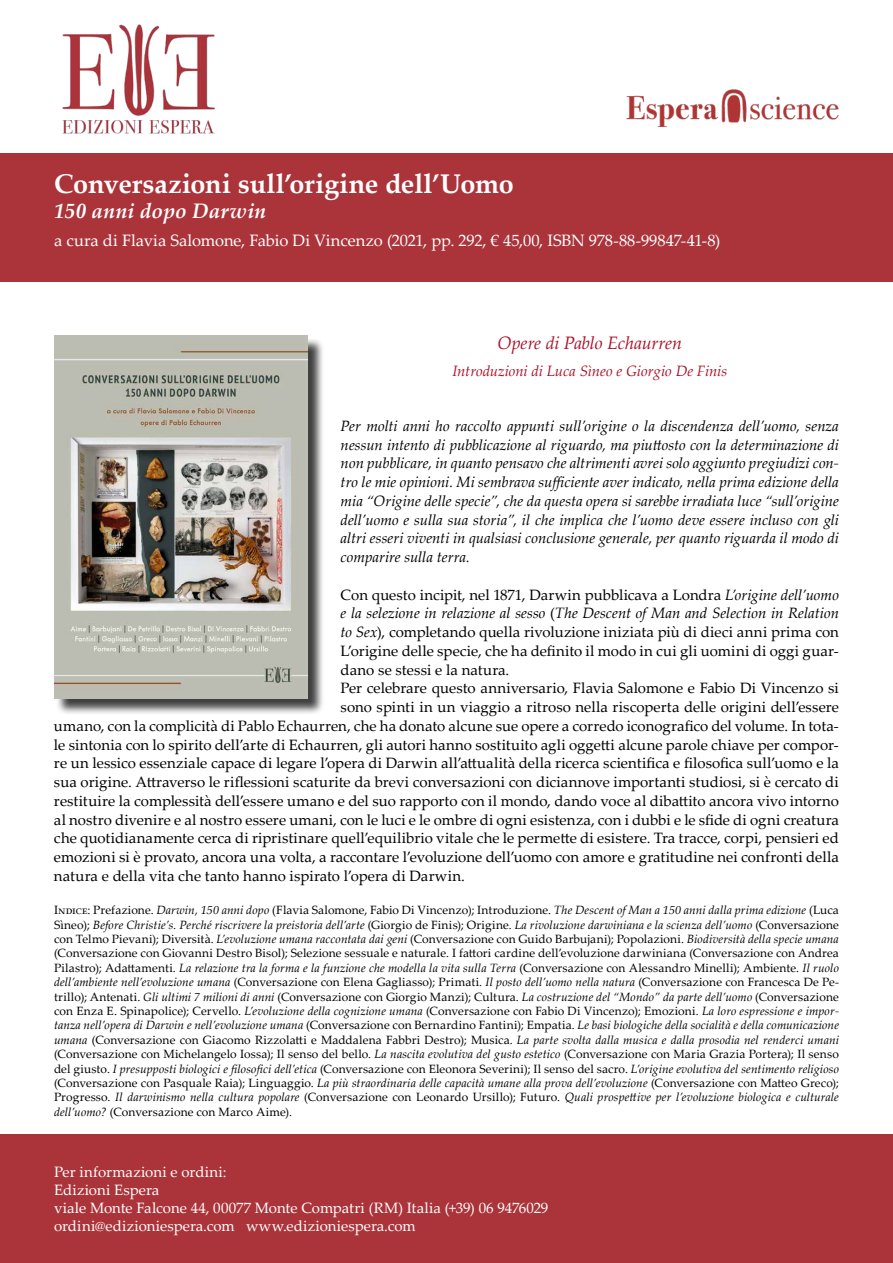
<style>
.page{position:relative;width:893px;height:1263px;background:#fff}
.page>*{position:absolute;margin:0;border:0;box-sizing:border-box;transform-origin:0 0}
.t1{font:700 27px "Palatino Linotype";letter-spacing:-.005em;color:#fff}
.t2{font:italic 700 21px "Palatino Linotype";letter-spacing:.015em;color:#fff}
.t3{font:italic 18px "Palatino Linotype";letter-spacing:-.01em;color:#a9132a}
.t4{font:16.5px "Palatino Linotype";letter-spacing:-.005em;color:#fff}
.t5{font:15px "Palatino Linotype";color:#000}
.t6{font:italic 15px/18.8px "Palatino Linotype";color:#000;text-align:justify}
.t7{font:15px/18px "Palatino Linotype";color:#fff}
.t8{font:italic 15px "Palatino Linotype";letter-spacing:-.01em;color:#a9132a}
.t9{font:12px/14.4px "Palatino Linotype";letter-spacing:.01em;color:#000;text-align:justify}
.s1{font-style:italic}
.s2{font-style:normal}
</style>
<div class="page">
<img style="left:62px;top:24px;width:153px;height:110px">
<div style="left:0;top:153px;width:893px;height:128px;background:#aa343a"></div>
<div style="left:0;top:1134px;width:893px;height:129px;background:#aa343a"></div>
<div style="left:56px;top:338px;width:269px;height:378px;background:#000;opacity:.75"></div>
<img style="left:54px;top:336px;width:254px;height:362px">
<img style="left:626px;top:89px;width:213px;height:38px">
<h1 class="t1" style="left:54px;top:164px;width:461px">Conversazioni sull’origine dell’Uomo</h1>
<h2 class="t2" style="left:54px;top:196px;width:214px">150 anni dopo Darwin</h2>
<h3 class="t4" style="left:54px;top:229px;width:668px">a cura di Flavia Salomone, Fabio Di Vincenzo (2021, pp. 292, € 45,00, ISBN 978-88-99847-41-8)</h3>
<h3 class="t3" style="left:497px;top:330px;width:186px">Opere di Pablo Echaurren</h3>
<p class="t8" style="left:452px;top:361px;width:276px">Introduzioni di Luca Sìneo e Giorgio De Finis</p>
<p class="t6" style="left:341px;top:416px;width:500px">Per molti anni ho raccolto appunti sull’origine o la discendenza dell’uomo, senza nessun intento di pubblicazione al riguardo, ma piuttosto con la determinazione di non pubblicare, in quanto pensavo che altrimenti avrei solo aggiunto pregiudizi con&shy;tro le mie opinioni. Mi sembrava sufficiente aver indicato, nella prima edizione della mia “Origine delle specie”, che da questa opera si sarebbe irradiata luce “sull’origine dell’uomo e sulla sua storia”, il che implica che l’uomo deve essere incluso con gli altri esseri viventi in qualsiasi conclusione generale, per quanto riguarda il modo di comparire sulla terra.</p>
<p class="t5" style="left:341px;top:584px;width:500px">Con questo incipit, nel 1871, Darwin pubblicava a Londra <span class="s1">L’origine dell’uomo</span></p>
<p class="t6" style="left:341px;top:603px;width:500px">e la selezione in relazione al sesso <span class="s2">(</span>The Descent of Man and Selection in Relation</p>
<p class="t5" style="left:341px;top:621px;width:500px"><span class="s1">to Sex</span>), completando quella rivoluzione iniziata più di dieci anni prima con</p>
<p class="t5" style="left:341px;top:640px;width:500px">L’origine delle specie, che ha definito il modo in cui gli uomini di oggi guar-</p>
<p class="t5" style="left:341px;top:659px;width:170px">dano se stessi e la natura.</p>
<p class="t5" style="left:341px;top:678px;width:500px">Per celebrare questo anniversario, Flavia Salomone e Fabio Di Vincenzo si</p>
<p class="t5" style="left:341px;top:696px;width:500px">sono spinti in un viaggio a ritroso nella riscoperta delle origini dell’essere</p>
<p class="t5" style="left:54px;top:715px;width:786px">umano, con la complicità di Pablo Echaurren, che ha donato alcune sue opere a corredo iconografico del volume. In tota-</p>
<p class="t5" style="left:54px;top:734px;width:786px">le sintonia con lo spirito dell’arte di Echaurren, gli autori hanno sostituito agli oggetti alcune parole chiave per compor-</p>
<p class="t5" style="left:54px;top:753px;width:786px">re un lessico essenziale capace di legare l’opera di Darwin all’attualità della ricerca scientifica e filosofica sull’uomo e la</p>
<p class="t5" style="left:54px;top:771px;width:786px">sua origine. Attraverso le riflessioni scaturite da brevi conversazioni con diciannove importanti studiosi, si è cercato di</p>
<p class="t5" style="left:54px;top:790px;width:786px">restituire la complessità dell’essere umano e del suo rapporto con il mondo, dando voce al dibattito ancora vivo intorno</p>
<p class="t5" style="left:54px;top:809px;width:786px">al nostro divenire e al nostro essere umani, con le luci e le ombre di ogni esistenza, con i dubbi e le sfide di ogni creatura</p>
<p class="t5" style="left:54px;top:828px;width:786px">che quotidianamente cerca di ripristinare quell’equilibrio vitale che le permette di esistere. Tra tracce, corpi, pensieri ed</p>
<p class="t5" style="left:54px;top:846px;width:786px">emozioni si è provato, ancora una volta, a raccontare l’evoluzione dell’uomo con amore e gratitudine nei confronti della</p>
<p class="t5" style="left:54px;top:865px;width:412px">natura e della vita che tanto hanno ispirato l’opera di Darwin.</p>
<p class="t9" style="left:54px;top:902px;width:786px">Indice: Prefazione. <span class="s1">Darwin, 150 anni dopo</span> (Flavia Salomone, Fabio Di Vincenzo); Introduzione. <span class="s1">The Descent of Man a 150 anni dalla prima edizione</span> (Luca Sìneo); <span class="s1">Before Christie’s. Perché riscrivere la preistoria dell’arte</span> (Giorgio de Finis); Origine. <span class="s1">La rivoluzione darwiniana e la scienza dell’uomo</span> (Conversazione con Telmo Pievani); Diversità. <span class="s1">L’evoluzione umana raccontata dai geni</span> (Conversazione con Guido Barbujani); Popolazioni. <span class="s1">Biodiversità della specie umana </span>(Conversazione con Giovanni Destro Bisol); Selezione sessuale e naturale. I fattori cardine dell’evoluzione darwiniana (Conversazione con Andrea Pilastro); Adattamenti. <span class="s1">La relazione tra la forma e la funzione che modella la vita sulla Terra</span> (Conversazione con Alessandro Minelli); Ambiente. <span class="s1">Il ruolo dell’ambiente nell’evoluzione umana</span> (Conversazione con Elena Gagliasso); Primati. <span class="s1">Il posto dell’uomo nella natura</span> (Conversazione con Francesca De Pe&shy;trillo); Antenati. <span class="s1">Gli ultimi 7 milioni di anni</span> (Conversazione con Giorgio Manzi); Cultura. <span class="s1">La costruzione del “Mondo” da parte dell’uomo</span> (Conversazione con Enza E. Spinapolice); Cervello. <span class="s1">L’evoluzione della cognizione umana</span> (Conversazione con Fabio Di Vincenzo); Emozioni. <span class="s1">La loro espressione e impor&shy;tanza nell’opera di Darwin e nell’evoluzione umana</span> (Conversazione con Bernardino Fantini); Empatia. <span class="s1">Le basi biologiche della socialità e della comunicazione umana</span> (Conversazione con Giacomo Rizzolatti e Maddalena Fabbri Destro); Musica. <span class="s1">La parte svolta dalla musica e dalla prosodia nel renderci umani </span>(Conversazione con Michelangelo Iossa); Il senso del bello. <span class="s1">La nascita evolutiva del gusto estetico</span> (Conversazione con Maria Grazia Portera); Il senso del giusto. <span class="s1">I presupposti biologici e filosofici dell’etica</span> (Conversazione con Eleonora Severini); Il senso del sacro. <span class="s1">L’origine evolutiva del sentimento religioso </span>(Conversazione con Pasquale Raia); Linguaggio. <span class="s1">La più straordinaria delle capacità umane alla prova dell’evoluzione</span> (Conversazione con Matteo Greco); Progresso. <span class="s1">Il darwinismo nella cultura popolare</span> (Conversazione con Leonardo Ursillo); Futuro. <span class="s1">Quali prospettive per l’evoluzione biologica e culturale dell’uomo?</span> (Conversazione con Marco Aime).</p>
<p class="t7" style="left:54px;top:1162px;width:496px">Per informazioni e ordini:<br>Edizioni Espera<br>viale Monte Falcone 44, 00077 Monte Compatri (RM) Italia (+39) 06 9476029 ordini@edizioniespera.com www.edizioniespera.com</p>
</div>
